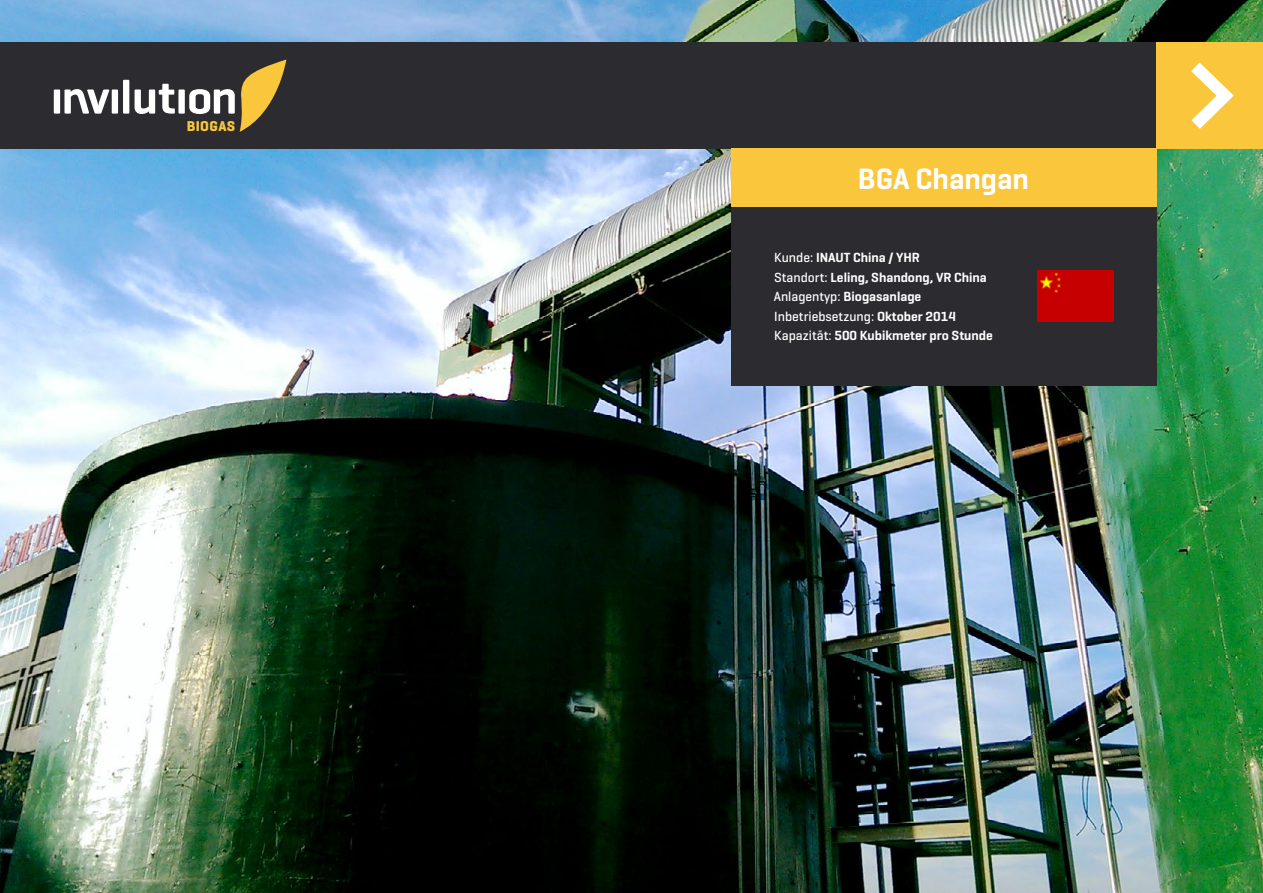
<style>
.page{position:relative;width:1263px;height:893px;background:#fff}
.page>*{position:absolute;margin:0;border:0;box-sizing:border-box;transform-origin:0 0}
.t1{font:600 30px "Geogrotesque";color:#fff}
.t2{font:700 14.55px "Geogrotesque";letter-spacing:.025em;color:#fac63b}
.t3{font:600 13.5px/19.5px "Geogrotesque";color:#fff}
.s1{font-weight:500}
</style>
<div class="page">
<img style="left:0;top:0;width:1263px;height:893px">
<div style="left:0;top:43px;width:1263px;height:106px;background:#2b2b30"></div>
<div style="left:1156px;top:43px;width:107px;height:106px;background:#fac63b"></div>
<svg style="left:1191px;top:62px;width:43px;height:67px"></svg>
<div style="left:731px;top:149px;width:425px;height:237px;background:#2b2b30"></div>
<div style="left:731px;top:149px;width:425px;height:58px;background:#fac63b"></div>
<div style="left:1037px;top:271px;width:77px;height:51px;background:#c60000"></div>
<div style="left:54px;top:89px;width:6px;height:25px;background:#fff"></div>
<svg style="left:64px;top:89px;width:45px;height:25px"></svg>
<div style="left:112px;top:89px;width:6px;height:25px;background:#fff"></div>
<div style="left:123px;top:80px;width:6px;height:34px;background:#fff"></div>
<svg style="left:135px;top:84px;width:40px;height:30px"></svg>
<div style="left:178px;top:89px;width:7px;height:25px;background:#fff"></div>
<svg style="left:189px;top:60px;width:97px;height:72px"></svg>
<p class="t2" style="left:187px;top:117px;width:50px">BIOGAS</p>
<h1 class="t1" style="left:858px;top:160px;width:173px">BGA Changan</h1>
<p class="t3" style="left:774px;top:248px;width:221px"><span class="s1">Kunde:</span> INAUT China / YHR<br><span class="s1">Standort:</span> Leling, Shandong, VR China<br><span class="s1">Anlagentyp:</span> Biogasanlage<br><span class="s1">Inbetriebsetzung:</span> Oktober 2014<br><span class="s1">Kapazität:</span> 500 Kubikmeter pro Stunde</p>
</div>
